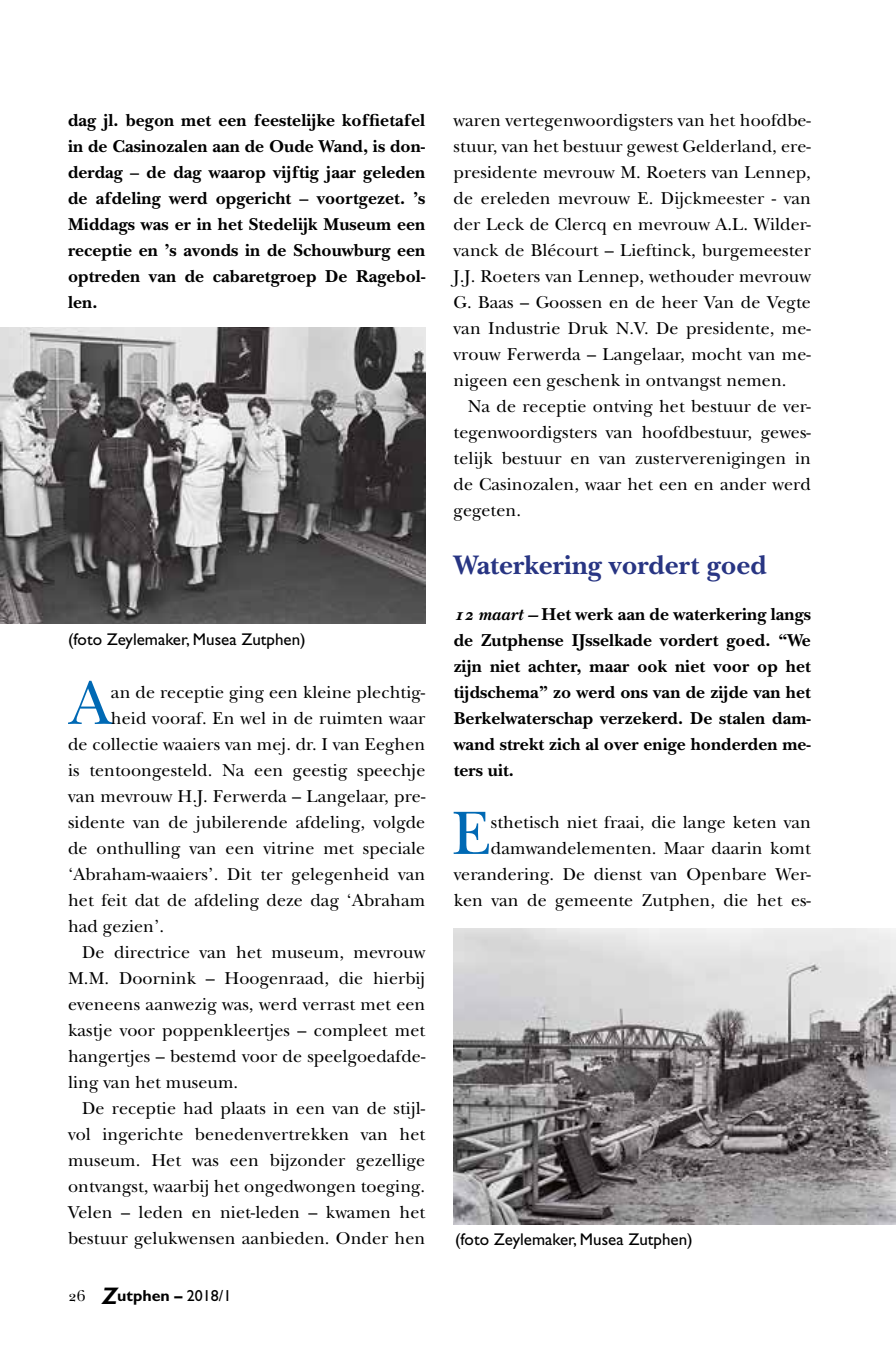
<style>
.page{position:relative;width:896px;height:1361px;background:#fff}
.page>*{position:absolute;margin:0;border:0;box-sizing:border-box;transform-origin:0 0}
.t1{font:63.8px "New Baskerville Std";color:#0069b4}
.t2{font:700 28px "New Baskerville Std";color:#283583}
.t3{font:18px/26px "New Baskerville Std";letter-spacing:.005em;color:#000;text-align:justify}
.t4{font:700 18px/26px "New Baskerville Std";letter-spacing:.005em;color:#000;text-align:justify}
.t5{font:17px "Gill Sans Std";color:#000}
.t6{font:700 16px "Gill Sans Std";color:#000}
.s1{font-family:"New Baskerville SC";font-weight:400}
.s2{font-style:italic;font-size:24px}
.s3{font-weight:400}
.s4{font-family:"New Baskerville Bold Italic Os F";font-weight:400}
</style>
<div class="page">
<img style="left:0;top:327px;width:425px;height:296px">
<img style="left:453px;top:928px;width:443px;height:296px">
<p class="t4" style="left:68px;top:107px;width:359px">dag jl. begon met een feestelijke koffietafel in de Casinozalen aan de Oude Wand, is don&shy;derdag – de dag waarop vijftig jaar geleden de afdeling werd opgericht – voortgezet. ’s Middags was er in het Stedelijk Museum een receptie en ’s avonds in de Schouwburg een optreden van de cabaretgroep De Ragebol&shy;len.</p>
<p class="t5" style="left:68px;top:629px;width:239px">(foto Zeylemaker, Musea Zutphen)</p>
<h1 class="t1" style="left:69px;top:666px;width:44px">A</h1>
<p class="t3" style="left:111px;top:679px;width:316px">an de receptie ging een kleine plechtig-</p>
<p class="t3" style="left:111px;top:705px;width:316px">heid vooraf. En wel in de ruimten waar</p>
<p class="t3" style="left:68px;top:731px;width:359px">de collectie waaiers van mej. dr. I van Eeghen</p>
<p class="t3" style="left:68px;top:757px;width:359px">is tentoongesteld. Na een geestig speechje</p>
<p class="t3" style="left:68px;top:783px;width:359px">van mevrouw H.J. Ferwerda – Langelaar, pre-</p>
<p class="t3" style="left:68px;top:809px;width:359px">sidente van de jubilerende afdeling, volgde</p>
<p class="t3" style="left:68px;top:835px;width:359px">de onthulling van een vitrine met speciale</p>
<p class="t3" style="left:68px;top:861px;width:359px">‘Abraham-waaiers’. Dit ter gelegenheid van</p>
<p class="t3" style="left:68px;top:887px;width:359px">het feit dat de afdeling deze dag ‘Abraham</p>
<p class="t3" style="left:68px;top:913px;width:98px">had gezien’.</p>
<p class="t3" style="left:82px;top:939px;width:344px">De directrice van het museum, mevrouw</p>
<p class="t3" style="left:68px;top:965px;width:359px">M.M. Doornink – Hoogenraad, die hierbij</p>
<p class="t3" style="left:68px;top:991px;width:359px">eveneens aanwezig was, werd verrast met een</p>
<p class="t3" style="left:68px;top:1017px;width:359px">kastje voor poppenkleertjes – compleet met</p>
<p class="t3" style="left:68px;top:1043px;width:359px">hangertjes – bestemd voor de speelgoedafde-</p>
<p class="t3" style="left:68px;top:1069px;width:172px">ling van het museum.</p>
<p class="t3" style="left:82px;top:1095px;width:344px">De receptie had plaats in een van de stijl-</p>
<p class="t3" style="left:68px;top:1121px;width:359px">vol ingerichte benedenvertrekken van het</p>
<p class="t3" style="left:68px;top:1147px;width:359px">museum. Het was een bijzonder gezellige</p>
<p class="t3" style="left:68px;top:1173px;width:359px">ontvangst, waarbij het ongedwongen toeging.</p>
<p class="t3" style="left:68px;top:1199px;width:359px">Velen – leden en niet-leden – kwamen het</p>
<p class="t3" style="left:68px;top:1225px;width:359px">bestuur gelukwensen aanbieden. Onder hen</p>
<p class="t6" style="left:68px;top:1285px;width:165px"><span class="s1">26</span> <span class="s2">Z</span>utphen – <span class="s3">2018/1</span></p>
<p class="t3" style="left:454px;top:107px;width:359px">waren vertegenwoordigsters van het hoofdbe&shy;stuur, van het bestuur gewest Gelderland, ere&shy;presidente mevrouw M. Roeters van Lennep, de ereleden mevrouw E. Dijckmeester - van der Leck de Clercq en mevrouw A.L. Wilder&shy;vanck de Blécourt – Lieftinck, burgemeester J.J. Roeters van Lennep, wethouder mevrouw G. Baas – Goossen en de heer Van de Vegte van Industrie Druk N.V. De presidente, me&shy;vrouw Ferwerda – Langelaar, mocht van me&shy;nigeen een geschenk in ontvangst nemen.</p>
<p class="t3" style="left:454px;top:393px;width:359px;text-indent:14px">Na de receptie ontving het bestuur de ver&shy;tegenwoordigsters van hoofdbestuur, gewes&shy;telijk bestuur en van zusterverenigingen in de Casinozalen, waar het een en ander werd gegeten.</p>
<h2 class="t2" style="left:454px;top:548px;width:314px">Waterkering vordert goed</h2>
<p class="t4" style="left:454px;top:601px;width:359px"><span class="s4">12 maart –</span> Het werk aan de waterkering langs de Zutphense IJsselkade vordert goed. “We zijn niet achter, maar ook niet voor op het tijdschema” zo werd ons van de zijde van het Berkelwaterschap verzekerd. De stalen dam&shy;wand strekt zich al over enige honderden me&shy;ters uit.</p>
<h1 class="t1" style="left:452px;top:796px;width:41px">E</h1>
<p class="t3" style="left:454px;top:809px;width:359px;text-align:right">sthetisch niet fraai, die lange keten van damwandelementen. Maar daarin komt verandering. De dienst van Openbare Wer&shy;ken van de gemeente Zutphen, die het es-</p>
<p class="t5" style="left:455px;top:1229px;width:239px">(foto Zeylemaker, Musea Zutphen)</p>
</div>
